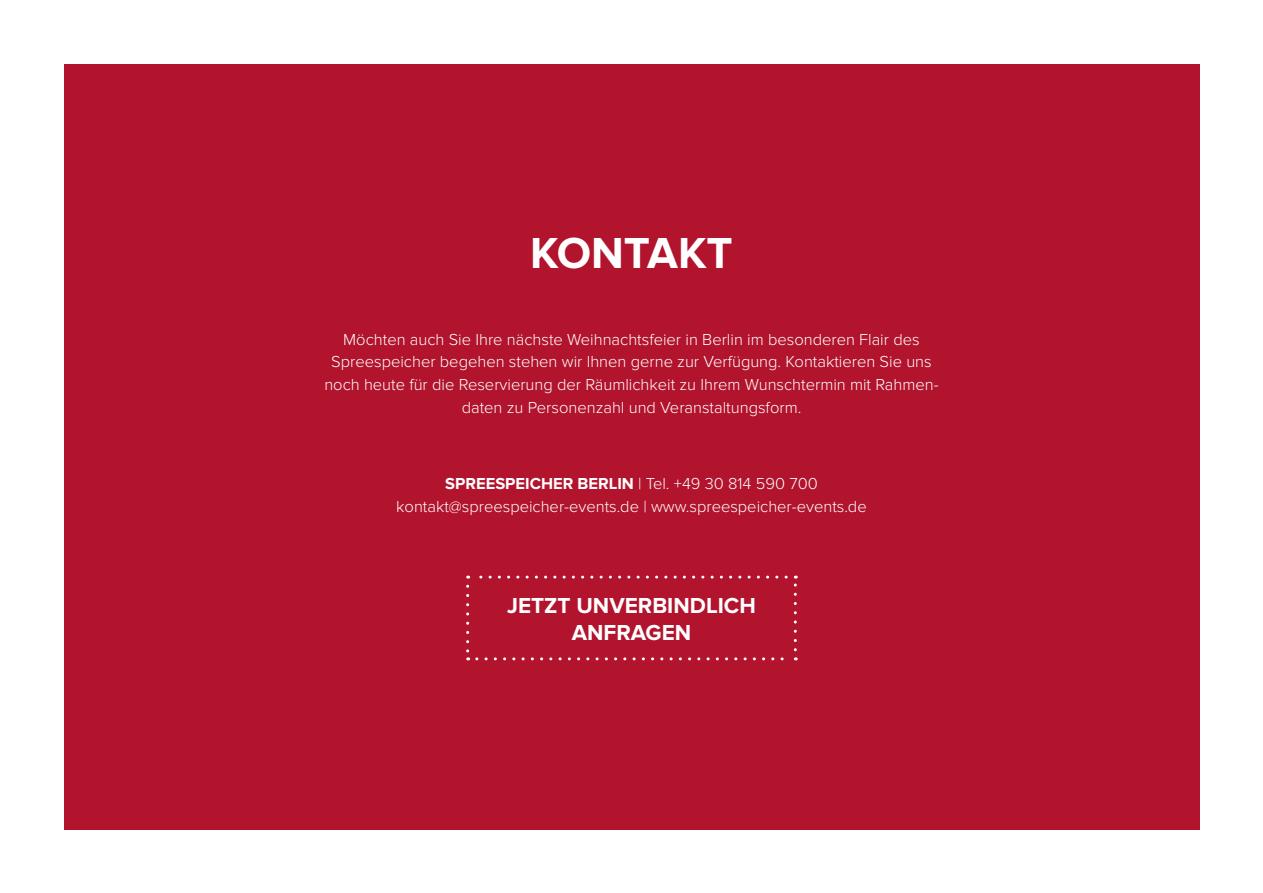
<style>
.page{position:relative;width:1263px;height:893px;background:#fff}
.page>*{position:absolute;margin:0;border:0;box-sizing:border-box;transform-origin:0 0}
.t1{font:700 45px "Proxima Nova";color:#fff}
.t2{font:700 22.5px/27px "Proxima Nova";color:#fff;text-align:center}
.t3{font:300 16.5px/22.5px "Proxima Nova";color:#fff;text-align:center}
.s1{font-weight:700}
</style>
<div class="page">
<div style="left:64px;top:64px;width:1135px;height:765px;background:#b2132d"></div>
<svg style="left:466px;top:586px;width:3px;height:74px"></svg>
<svg style="left:477px;top:657px;width:319px;height:3px"></svg>
<svg style="left:794px;top:576px;width:3px;height:74px"></svg>
<svg style="left:468px;top:576px;width:318px;height:3px"></svg>
<h1 class="t1" style="left:530px;top:227px;width:204px">KONTAKT</h1>
<p class="t3" style="left:324px;top:328px;width:616px">Möchten auch Sie Ihre nächste Weihnachtsfeier in Berlin im besonderen Flair des Spreespeicher begehen stehen wir Ihnen gerne zur Verfügung. Kontaktieren Sie uns noch heute für die Reservierung der Räumlichkeit zu Ihrem Wunschtermin mit Rahmen&shy;daten zu Personenzahl und Veranstaltungsform.</p>
<p class="t3" style="left:396px;top:473px;width:472px"><span class="s1">SPREESPEICHER BERLIN</span> | Tel. +49 30 814 590 700 kontakt@spreespeicher-events.de | www.spreespeicher-events.de</p>
<h2 class="t2" style="left:507px;top:593px;width:250px">JETZT UNVERBINDLICH<br>ANFRAGEN</h2>
</div>
